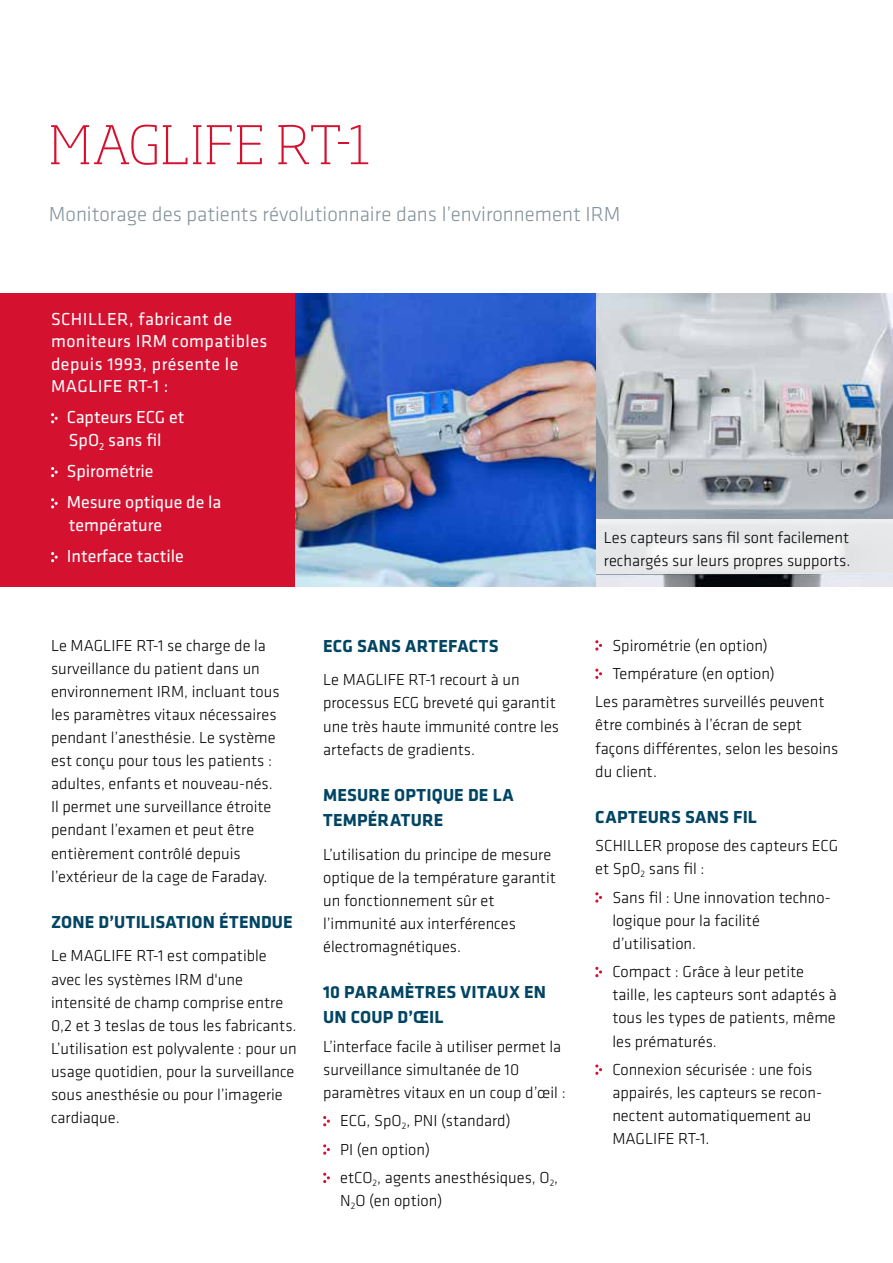
<style>
.page{position:relative;width:893px;height:1263px;background:#fff}
.page>*{position:absolute;margin:0;border:0;box-sizing:border-box;transform-origin:0 0}
.t1{font:200 52.5px "Soho Pro";letter-spacing:.01em;color:#d51130}
.t2{font:300 21px "Klavika";color:#83929b}
.t3{font:700 18px/25.2px "Klavika";letter-spacing:.01em;color:#004563}
.t4{font:18px/31.3px "Klavika";color:#fff}
.t5{font:18px/22.5px "Klavika";letter-spacing:.025em;color:#fff}
.t6{font:300 16.5px/23.1px "Klavika";color:#000}
</style>
<div class="page">
<div style="left:0;top:293px;width:298px;height:294px;background:#d51130"></div>
<img style="left:595px;top:293px;width:298px;height:294px">
<svg style="left:595px;top:519px;width:298px;height:55px;fill:#e8e9eb"></svg>
<img style="left:296px;top:293px;width:299px;height:294px">
<svg style="left:51px;top:413px;width:7px;height:10px"></svg>
<svg style="left:51px;top:467px;width:7px;height:10px"></svg>
<svg style="left:51px;top:498px;width:7px;height:11px"></svg>
<svg style="left:51px;top:552px;width:7px;height:10px"></svg>
<svg style="left:323px;top:1116px;width:7px;height:10px"></svg>
<svg style="left:323px;top:1144px;width:7px;height:11px"></svg>
<svg style="left:323px;top:1172px;width:7px;height:11px"></svg>
<svg style="left:595px;top:640px;width:7px;height:11px"></svg>
<svg style="left:595px;top:668px;width:7px;height:11px"></svg>
<svg style="left:595px;top:892px;width:7px;height:11px"></svg>
<svg style="left:595px;top:967px;width:7px;height:10px"></svg>
<svg style="left:595px;top:1064px;width:7px;height:11px"></svg>
<h1 class="t1" style="left:49px;top:104px;width:323px">MAGLIFE RT-1</h1>
<p class="t2" style="left:49px;top:201px;width:573px">Monitorage des patients révolutionnaire dans l’environnement IRM</p>
<p class="t5" style="left:51px;top:307px;width:218px">SCHILLER, fabricant de moniteurs IRM compatibles depuis 1993, présente le<br>MAGLIFE RT-1 :</p>
<p class="t4" style="left:67px;top:406px;width:119px;line-height:22.5px">Capteurs ECG et<br>SpO<sub>2</sub> sans fil</p>
<p class="t4" style="left:67px;top:455px;width:156px">Spirométrie<br>Mesure optique de la</p>
<p class="t4" style="left:67px;top:509px;width:119px">température<br>Interface tactile</p>
<p class="t6" style="left:51px;top:633px;width:230px">Le MAGLIFE RT-1 se charge de la surveillance du patient dans un environnement IRM, incluant tous les paramètres vitaux nécessaires pendant l’anesthésie. Le système est conçu pour tous les patients : adultes, enfants et nouveau-nés.<br>Il permet une surveillance étroite pendant l’examen et peut être entièrement contrôlé depuis l’extérieur de la cage de Faraday.</p>
<p class="t3" style="left:51px;top:908px;width:243px">ZONE D’UTILISATION ÉTENDUE</p>
<p class="t6" style="left:51px;top:944px;width:247px">Le MAGLIFE RT-1 est compatible avec les systèmes IRM d'une intensité de champ comprise entre<br>0,2 et 3 teslas de tous les fabricants.<br>L’utilisation est polyvalente : pour un usage quotidien, pour la surveillance sous anesthésie ou pour l’imagerie cardiaque.</p>
<p class="t3" style="left:323px;top:632px;width:177px">ECG SANS ARTEFACTS</p>
<p class="t6" style="left:323px;top:668px;width:237px">Le MAGLIFE RT-1 recourt à un processus ECG breveté qui garantit une très haute immunité contre les artefacts de gradients.</p>
<p class="t3" style="left:323px;top:781px;width:192px">MESURE OPTIQUE DE LA<br>TEMPÉRATURE</p>
<p class="t6" style="left:323px;top:842px;width:234px">L’utilisation du principe de mesure optique de la température garantit un fonctionnement sûr et l’immunité aux interférences électromagnétiques.</p>
<p class="t3" style="left:323px;top:979px;width:224px">10 PARAMÈTRES VITAUX EN<br>UN COUP D’ŒIL</p>
<p class="t6" style="left:323px;top:1034px;width:244px">L’interface facile à utiliser permet la surveillance simultanée de 10 paramètres vitaux en un coup d’œil :</p>
<p class="t6" style="left:340px;top:1106px;width:220px;line-height:28.3px">ECG, SpO<sub>2</sub>, PNI (standard)<br>PI (en option)<br>etCO<sub>2</sub>, agents anesthésiques, O<sub>2</sub>,</p>
<p class="t6" style="left:340px;top:1189px;width:104px">N<sub>2</sub>O (en option)</p>
<p class="t6" style="left:604px;top:525px;width:248px">Les capteurs sans fil sont facilement rechargés sur leurs propres supports.</p>
<p class="t6" style="left:612px;top:633px;width:157px">Spirométrie (en option)</p>
<p class="t6" style="left:612px;top:662px;width:164px">Température (en option)</p>
<p class="t6" style="left:595px;top:690px;width:231px">Les paramètres surveillés peuvent</p>
<p class="t6" style="left:595px;top:713px;width:244px">être combinés à l’écran de sept façons différentes, selon les besoins du client.</p>
<p class="t3" style="left:595px;top:803px;width:163px">CAPTEURS SANS FIL</p>
<p class="t6" style="left:595px;top:834px;width:244px">SCHILLER propose des capteurs ECG et SpO<sub>2</sub> sans fil :</p>
<p class="t6" style="left:612px;top:885px;width:220px">Sans fil : Une innovation techno&shy;logique pour la facilité d’utilisation.</p>
<p class="t6" style="left:612px;top:960px;width:226px">Compact : Grâce à leur petite taille, les capteurs sont adaptés à tous les types de patients, même les prématurés.</p>
<p class="t6" style="left:612px;top:1058px;width:211px">Connexion sécurisée : une fois appairés, les capteurs se recon&shy;nectent automatiquement au<br>MAGLIFE RT-1.</p>
</div>
